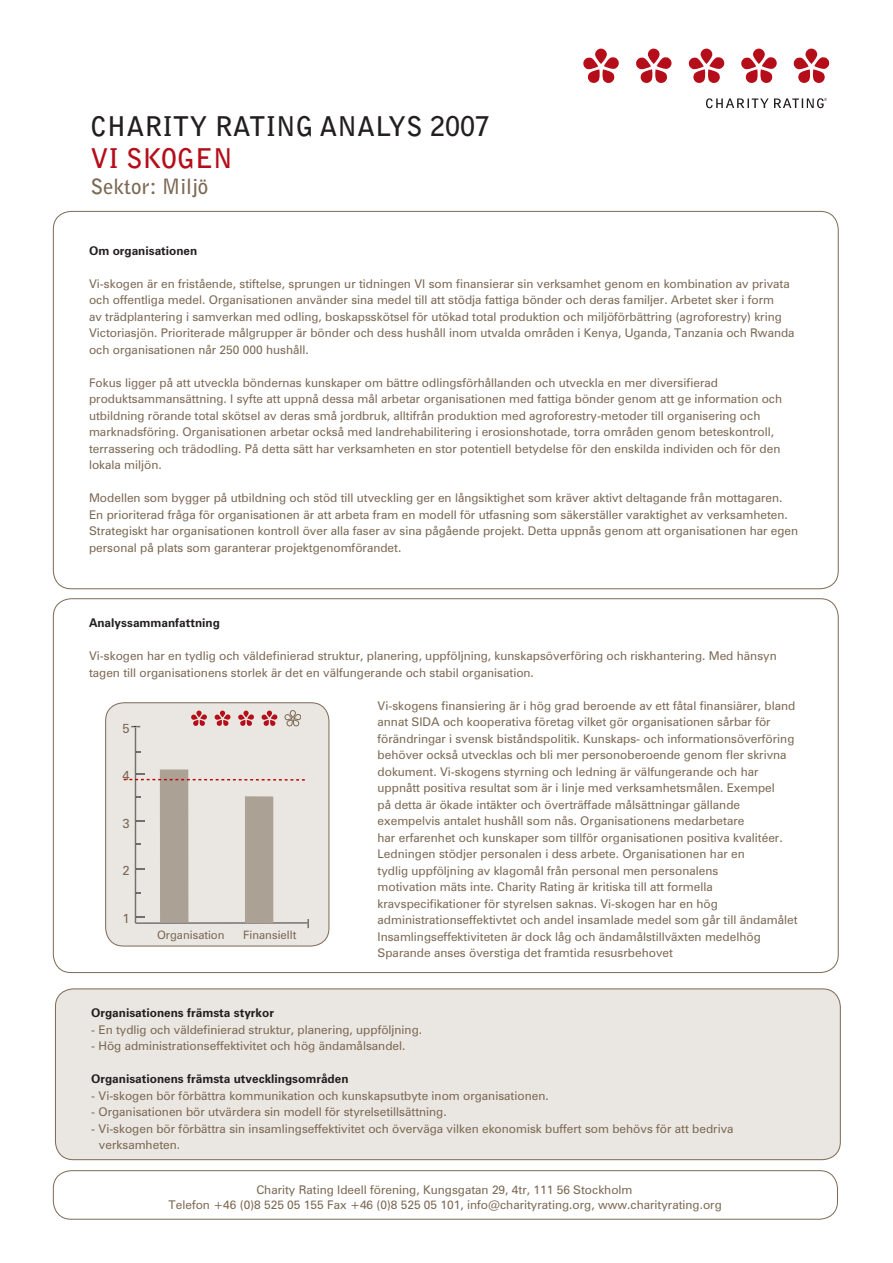
<style>
.page{position:relative;width:893px;height:1263px;background:#fff}
.page>*{position:absolute;margin:0;border:0;box-sizing:border-box;transform-origin:0 0}
.t1{font:700 27px/32.4px "Bell Gothic";color:#231f20}
.t2{font:700 21px "Bell Gothic";color:#7c6954}
.t3{font:13.05px "Zurich BT";color:#7a6957}
.t4{font:12px/16.5px "Zurich BT";color:#7c6954}
.t5{font:700 12px "Zurich BT";color:#231f20}
.t6{font:11.55px "Zurich BT";color:#7a6957}
.s1{color:#b50e1b}
</style>
<div class="page">
<svg style="left:706px;top:98px;width:121px;height:10px"></svg>
<svg style="left:583px;top:57px;width:36px;height:26px"></svg>
<svg style="left:595px;top:49px;width:12px;height:14px"></svg>
<svg style="left:636px;top:57px;width:35px;height:26px"></svg>
<svg style="left:648px;top:49px;width:12px;height:14px"></svg>
<svg style="left:689px;top:57px;width:35px;height:26px"></svg>
<div style="left:701px;top:49px;width:11px;height:14px;background:#b50e1a;border-radius:6px"></div>
<svg style="left:741px;top:57px;width:36px;height:26px"></svg>
<svg style="left:753px;top:49px;width:12px;height:14px"></svg>
<svg style="left:793px;top:57px;width:36px;height:26px"></svg>
<svg style="left:805px;top:49px;width:12px;height:14px"></svg>
<div style="left:53px;top:1170px;width:785px;height:49px;border:1px solid #7c6954;border-radius:18px"></div>
<div style="left:55px;top:989px;width:785px;height:171px;background:#eae6e1;border-radius:18px"></div>
<div style="left:55px;top:989px;width:785px;height:171px;border:1px solid #7c6954;border-radius:18px"></div>
<div style="left:106px;top:703px;width:223px;height:243px;background:#eae6e1;border-radius:18px"></div>
<div style="left:105px;top:702px;width:224px;height:244px;border:1px solid #7c6954;border-radius:18px"></div>
<svg style="left:124px;top:710px;width:185px;height:218px"></svg>
<p class="t1" style="left:90px;top:110px;width:401px">CHARITY RATING ANALYS 2007<br><span class="s1">VI SKOGEN</span></p>
<p class="t2" style="left:90px;top:173px;width:120px">Sektor: Miljö</p>
<p class="t5" style="left:89px;top:243px;width:110px">Om organisationen</p>
<p class="t4" style="left:89px;top:275px;width:707px">Vi-skogen är en fristående, stiftelse, sprungen ur tidningen VI som finansierar sin verksamhet genom en kombination av privata och offentliga medel. Organisationen använder sina medel till att stödja fattiga bönder och deras familjer. Arbetet sker i form<br>av trädplantering i samverkan med odling, boskapsskötsel för utökad total produktion och miljöförbättring (agroforestry) kring Victoriasjön. Prioriterade målgrupper är bönder och dess hushåll inom utvalda områden i Kenya, Uganda, Tanzania och Rwanda och organisationen når 250 000 hushåll.</p>
<p class="t4" style="left:89px;top:374px;width:695px">Fokus ligger på att utveckla böndernas kunskaper om bättre odlingsförhållanden och utveckla en mer diversifierad produktsammansättning. I syfte att uppnå dessa mål arbetar organisationen med fattiga bönder genom att ge information och utbildning rörande total skötsel av deras små jordbruk, alltifrån produktion med agroforestry-metoder till organisering och marknadsföring. Organisationen arbetar också med landrehabilitering i erosionshotade, torra områden genom beteskontroll, terrassering och trädodling. På detta sätt har verksamheten en stor potentiell betydelse för den enskilda individen och för den lokala miljön.</p>
<p class="t4" style="left:89px;top:489px;width:711px">Modellen som bygger på utbildning och stöd till utveckling ger en långsiktighet som kräver aktivt deltagande från mottagaren.<br>En prioriterad fråga för organisationen är att arbeta fram en modell för utfasning som säkerställer varaktighet av verksamheten.<br>Strategiskt har organisationen kontroll över alla faser av sina pågående projekt. Detta uppnås genom att organisationen har egen personal på plats som garanterar projektgenomförandet.</p>
<p class="t5" style="left:89px;top:615px;width:132px">Analyssammanfattning</p>
<p class="t4" style="left:89px;top:647px;width:689px">Vi-skogen har en tydlig och väldefinierad struktur, planering, uppföljning, kunskapsöverföring och riskhantering. Med hänsyn tagen till organisationens storlek är det en välfungerande och stabil organisation.</p>
<p class="t4" style="left:378px;top:697px;width:419px">Vi-skogens finansiering är i hög grad beroende av ett fåtal finansiärer, bland annat SIDA och kooperativa företag vilket gör organisationen sårbar för</p>
<p class="t4" style="left:378px;top:730px;width:418px">förändringar i svensk biståndspolitik. Kunskaps- och informationsöverföring behöver också utvecklas och bli mer personoberoende genom fler skrivna dokument. Vi-skogens styrning och ledning är välfungerande och har uppnått positiva resultat som är i linje med verksamhetsmålen. Exempel</p>
<p class="t4" style="left:378px;top:796px;width:364px">på detta är ökade intäkter och överträffade målsättningar gällande</p>
<p class="t4" style="left:378px;top:812px;width:368px">exempelvis antalet hushåll som nås. Organisationens medarbetare</p>
<p class="t4" style="left:378px;top:829px;width:407px">har erfarenhet och kunskaper som tillför organisationen positiva kvalitéer.</p>
<p class="t4" style="left:378px;top:845px;width:369px">Ledningen stödjer personalen i dess arbete. Organisationen har en</p>
<p class="t4" style="left:378px;top:862px;width:342px">tydlig uppföljning av klagomål från personal men personalens</p>
<p class="t4" style="left:378px;top:878px;width:337px">motivation mäts inte. Charity Rating är kritiska till att formella</p>
<p class="t4" style="left:378px;top:895px;width:342px">kravspecifikationer för styrelsen saknas. Vi-skogen har en hög</p>
<p class="t4" style="left:378px;top:911px;width:421px">administrationseffektivtet och andel insamlade medel som går till ändamålet</p>
<p class="t4" style="left:378px;top:928px;width:385px">Insamlingseffektiviteten är dock låg och ändamålstillväxten medelhög</p>
<p class="t4" style="left:378px;top:944px;width:297px">Sparande anses överstiga det framtida resusrbehovet</p>
<p class="t3" style="left:123px;top:720px;width:9px">5</p>
<p class="t3" style="left:123px;top:768px;width:9px">4</p>
<p class="t3" style="left:123px;top:815px;width:9px">3</p>
<p class="t3" style="left:123px;top:863px;width:9px">2</p>
<p class="t3" style="left:123px;top:910px;width:9px">1</p>
<p class="t6" style="left:157px;top:928px;width:69px">Organisation</p>
<p class="t6" style="left:243px;top:928px;width:55px">Finansiellt</p>
<p class="t5" style="left:91px;top:1005px;width:184px">Organisationens främsta styrkor</p>
<p class="t4" style="left:91px;top:1021px;width:332px">- En tydlig och väldefinierad struktur, planering, uppföljning.</p>
<p class="t4" style="left:91px;top:1037px;width:316px">- Hög administrationseffektivitet och hög ändamålsandel.</p>
<p class="t5" style="left:91px;top:1071px;width:259px">Organisationens främsta utvecklingsområden</p>
<p class="t4" style="left:91px;top:1087px;width:459px">- Vi-skogen bör förbättra kommunikation och kunskapsutbyte inom organisationen.</p>
<p class="t4" style="left:91px;top:1103px;width:357px">- Organisationen bör utvärdera sin modell för styrelsetillsättning.</p>
<p class="t4" style="left:91px;top:1120px;width:644px">- Vi-skogen bör förbättra sin insamlingseffektivitet och överväga vilken ekonomisk buffert som behövs för att bedriva</p>
<p class="t4" style="left:99px;top:1136px;width:83px">verksamheten.</p>
<p class="t4" style="left:169px;top:1183px;width:555px;line-height:14.4px;text-align:center">Charity Rating Ideell förening, Kungsgatan 29, 4tr, 111 56 Stockholm<br>Telefon +46 (0)8 525 05 155 Fax +46 (0)8 525 05 101, info@charityrating.org, www.charityrating.org</p>
</div>
